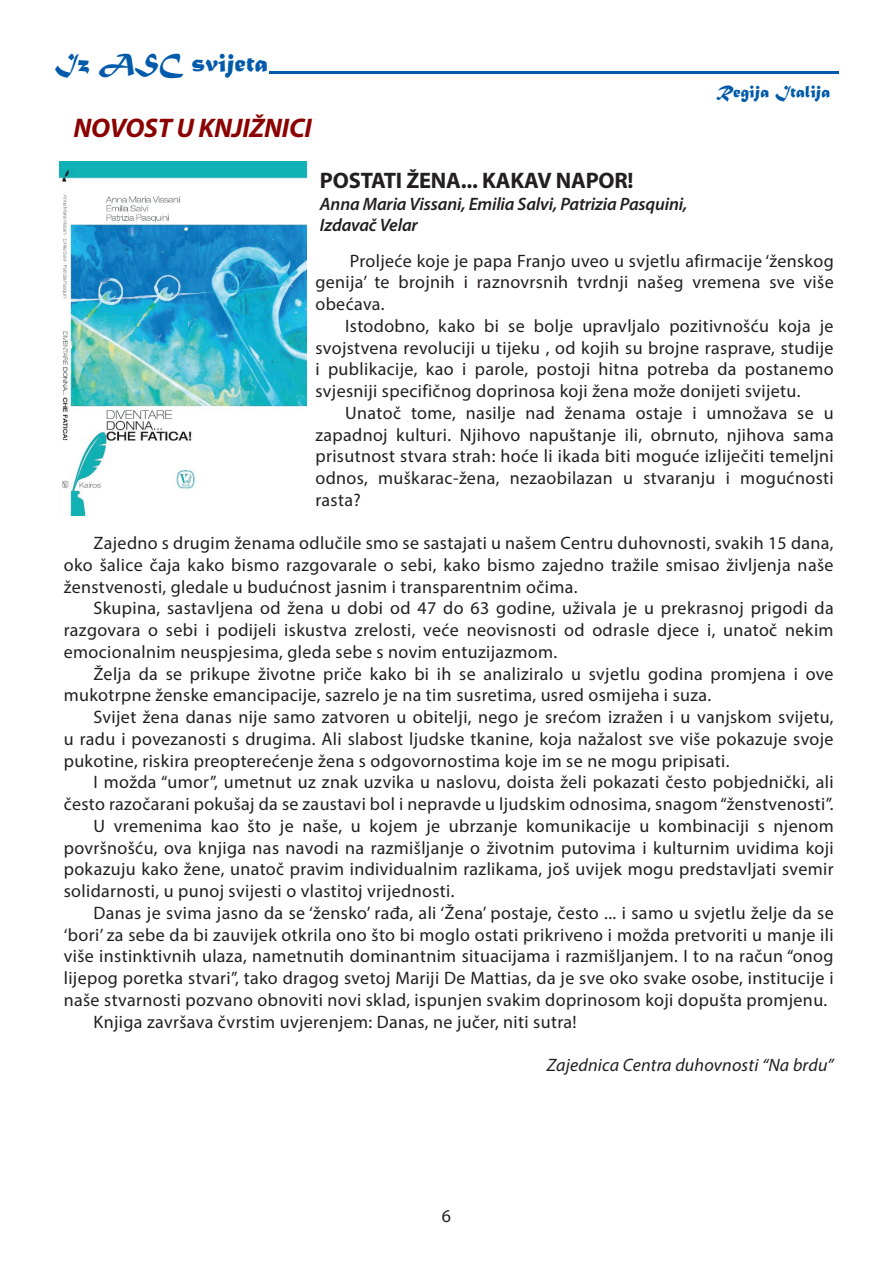
<style>
.page{position:relative;width:893px;height:1263px;background:#fff}
.page>*{position:absolute;margin:0;border:0;box-sizing:border-box;transform-origin:0 0}
.t1{font:italic 700 27px "Myriad Pro";letter-spacing:-.01em;color:#8b0202}
.t2{font:27px "Matura MT Script Capitals";color:#015aaa}
.t3{font:700 22.5px "Myriad Pro";letter-spacing:-.01em;color:#231f20}
.t4{font:18px/21.8px "Myriad Pro";letter-spacing:.02em;color:#231f20;text-align:justify}
.t5{font:italic 600 18px/21.6px "Myriad Pro";letter-spacing:-.01em;color:#231f20}
.t6{font:italic 18px "Myriad Pro";letter-spacing:.01em;color:#231f20}
.t7{font:18px "Matura MT Script Capitals";color:#015aaa}
</style>
<div class="page">
<img style="left:60px;top:162px;width:247px;height:353px">
<svg style="left:269px;top:71px;width:570px;height:2px"></svg>
<h1 class="t2" style="left:55px;top:46px;width:215px">Iz ASC svijeta</h1>
<h1 class="t1" style="left:73px;top:111px;width:240px">NOVOST U KNJIŽNICI</h1>
<p class="t3" style="left:320px;top:166px;width:315px">POSTATI ŽENA... KAKAV NAPOR!</p>
<p class="t5" style="left:320px;top:192px;width:369px">Anna Maria Vissani, Emilia Salvi, Patrizia Pasquini,<br>Izdavač Velar</p>
<p class="t7" style="left:716px;top:81px;width:116px">Regija Italija</p>
<p class="t4" style="left:315px;top:249px;width:520px;text-indent:34px">Proljeće koje je papa Franjo uveo u svjetlu afirmacije ‘ženskog genija’ te brojnih i raznovrsnih tvrdnji našeg vremena sve više obećava.</p>
<p class="t4" style="left:315px;top:315px;width:520px;text-indent:30px">Istodobno, kako bi se bolje upravljalo pozitivnošću koja je svojstvena revoluciji u tijeku , od kojih su brojne rasprave, studije i publikacije, kao i parole, postoji hitna potreba da postanemo svjesniji specifičnog doprinosa koji žena može donijeti svijetu.</p>
<p class="t4" style="left:315px;top:402px;width:520px;text-indent:30px">Unatoč tome, nasilje nad ženama ostaje i umnožava se u zapadnoj kulturi. Njihovo napuštanje ili, obrnuto, njihova sama prisutnost stvara strah: hoće li ikada biti moguće izliječiti temeljni odnos, muškarac-žena, nezaobilazan u stvaranju i mogućnosti rasta?</p>
<p class="t4" style="left:64px;top:532px;width:771px;text-indent:30px">Zajedno s drugim ženama odlučile smo se sastajati u našem Centru duhovnosti, svakih 15 dana, oko šalice čaja kako bismo razgovarale o sebi, kako bismo zajedno tražile smisao življenja naše ženstvenosti, gledale u budućnost jasnim i transparentnim očima.</p>
<p class="t4" style="left:64px;top:597px;width:771px;text-indent:30px">Skupina, sastavljena od žena u dobi od 47 do 63 godine, uživala je u prekrasnoj prigodi da razgovara o sebi i podijeli iskustva zrelosti, veće neovisnosti od odrasle djece i, unatoč nekim emocionalnim neuspjesima, gleda sebe s novim entuzijazmom.</p>
<p class="t4" style="left:64px;top:662px;width:771px;text-indent:30px">Želja da se prikupe životne priče kako bi ih se analiziralo u svjetlu godina promjena i ove mukotrpne ženske emancipacije, sazrelo je na tim susretima, usred osmijeha i suza.</p>
<p class="t4" style="left:64px;top:706px;width:771px;text-indent:30px">Svijet žena danas nije samo zatvoren u obitelji, nego je srećom izražen i u vanjskom svijetu, u radu i povezanosti s drugima. Ali slabost ljudske tkanine, koja nažalost sve više pokazuje svoje pukotine, riskira preopterećenje žena s odgovornostima koje im se ne mogu pripisati.</p>
<p class="t4" style="left:94px;top:771px;width:742px">I možda “umor”, umetnut uz znak uzvika u naslovu, doista želi pokazati često pobjednički, ali</p>
<p class="t4" style="left:64px;top:793px;width:771px">često razočarani pokušaj da se zaustavi bol i nepravde u ljudskim odnosima, snagom “ženstvenosti”.</p>
<p class="t4" style="left:94px;top:815px;width:742px">U vremenima kao što je naše, u kojem je ubrzanje komunikacije u kombinaciji s njenom</p>
<p class="t4" style="left:64px;top:836px;width:771px">površnošću, ova knjiga nas navodi na razmišljanje o životnim putovima i kulturnim uvidima koji</p>
<p class="t4" style="left:64px;top:858px;width:771px">pokazuju kako žene, unatoč pravim individualnim razlikama, još uvijek mogu predstavljati svemir</p>
<p class="t4" style="left:64px;top:880px;width:392px">solidarnosti, u punoj svijesti o vlastitoj vrijednosti.</p>
<p class="t4" style="left:94px;top:902px;width:742px">Danas je svima jasno da se ‘žensko’ rađa, ali ‘Žena’ postaje, često ... i samo u svjetlu želje da se</p>
<p class="t4" style="left:64px;top:923px;width:771px">‘bori’ za sebe da bi zauvijek otkrila ono što bi moglo ostati prikriveno i možda pretvoriti u manje ili</p>
<p class="t4" style="left:64px;top:945px;width:771px">više instinktivnih ulaza, nametnutih dominantnim situacijama i razmišljanjem. I to na račun “onog</p>
<p class="t4" style="left:64px;top:967px;width:771px">lijepog poretka stvari”, tako dragog svetoj Mariji De Mattias, da je sve oko svake osobe, institucije i</p>
<p class="t4" style="left:64px;top:989px;width:765px">naše stvarnosti pozvano obnoviti novi sklad, ispunjen svakim doprinosom koji dopušta promjenu.</p>
<p class="t4" style="left:94px;top:1010px;width:485px">Knjiga završava čvrstim uvjerenjem: Danas, ne jučer, niti sutra!</p>
<p class="t6" style="left:547px;top:1054px;width:288px">Zajednica Centra duhovnosti “Na brdu”</p>
<p class="t4" style="left:442px;top:1205px;width:11px">6</p>
</div>
